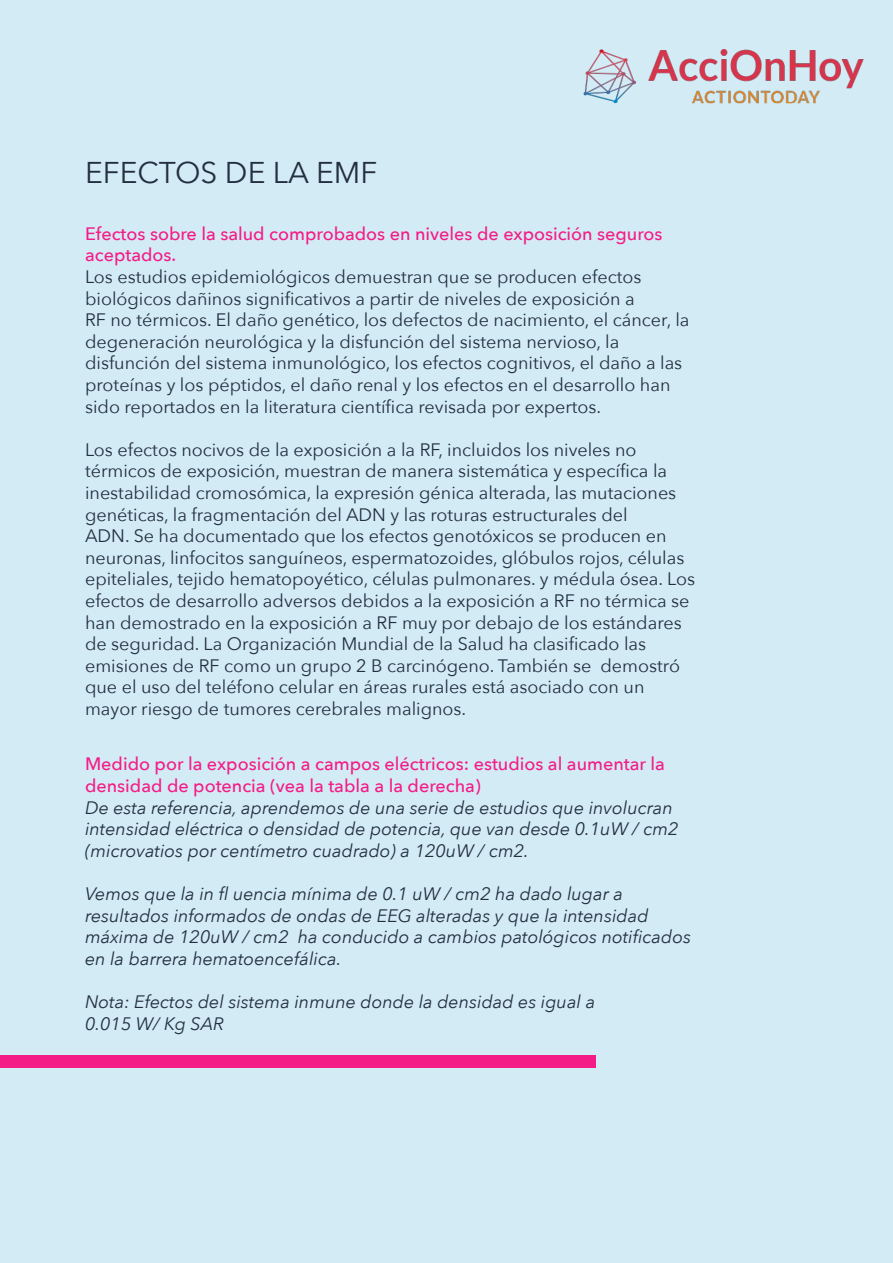
<style>
.page{position:relative;width:893px;height:1263px;background:#d3ebf5}
.page>*{position:absolute;margin:0;border:0;box-sizing:border-box;transform-origin:0 0}
.t1{font:30px "Avenir Next";color:#232f3f}
.t2{font:18px/21.6px "Avenir Next";color:#232f3f}
.t3{font:italic 18px/21.6px "Avenir Next";color:#232f3f}
.t4{font:500 18px/21.6px "Avenir Next";color:#f41c87}
</style>
<div class="page">
<div style="left:0;top:1054px;width:595px;height:13px;background:#f41c87"></div>
<img style="left:583px;top:49px;width:281px;height:55px">
<h1 class="t1" style="left:85px;top:147px;width:294px">EFECTOS DE LA EMF</h1>
<p class="t4" style="left:85px;top:222px;width:579px">Efectos sobre la salud comprobados en niveles de exposición seguros aceptados.</p>
<p class="t2" style="left:85px;top:265px;width:606px">Los estudios epidemiológicos demuestran que se producen efectos biológicos dañinos significativos a partir de niveles de exposición a<br>RF no térmicos. El daño genético, los defectos de nacimiento, el cáncer, la degeneración neurológica y la disfunción del sistema nervioso, la disfunción del sistema inmunológico, los efectos cognitivos, el daño a las proteínas y los péptidos, el daño renal y los efectos en el desarrollo han sido reportados en la literatura científica revisada por expertos.</p>
<p class="t2" style="left:85px;top:438px;width:611px">Los efectos nocivos de la exposición a la RF, incluidos los niveles no térmicos de exposición, muestran de manera sistemática y específica la inestabilidad cromosómica, la expresión génica alterada, las mutaciones genéticas, la fragmentación del ADN y las roturas estructurales del<br>ADN. Se ha documentado que los efectos genotóxicos se producen en neuronas, linfocitos sanguíneos, espermatozoides, glóbulos rojos, células epiteliales, tejido hematopoyético, células pulmonares. y médula ósea. Los efectos de desarrollo adversos debidos a la exposición a RF no térmica se han demostrado en la exposición a RF muy por debajo de los estándares de seguridad. La Organización Mundial de la Salud ha clasificado las emisiones de RF como un grupo 2 B carcinógeno. También se demostró que el uso del teléfono celular en áreas rurales está asociado con un mayor riesgo de tumores cerebrales malignos.</p>
<p class="t4" style="left:85px;top:753px;width:581px">Medido por la exposición a campos eléctricos: estudios al aumentar la densidad de potencia (vea la tabla a la derecha)</p>
<p class="t3" style="left:85px;top:796px;width:595px">De esta referencia, aprendemos de una serie de estudios que involucran intensidad eléctrica o densidad de potencia, que van desde 0.1uW / cm2 (microvatios por centímetro cuadrado) a 120uW / cm2.</p>
<p class="t3" style="left:85px;top:882px;width:608px">Vemos que la in fl uencia mínima de 0.1 uW / cm2 ha dado lugar a resultados informados de ondas de EEG alteradas y que la intensidad máxima de 120uW / cm2 ha conducido a cambios patológicos notificados en la barrera hematoencefálica.</p>
<p class="t3" style="left:85px;top:990px;width:512px">Nota: Efectos del sistema inmune donde la densidad es igual a<br>0.015 W/ Kg SAR</p>
</div>
